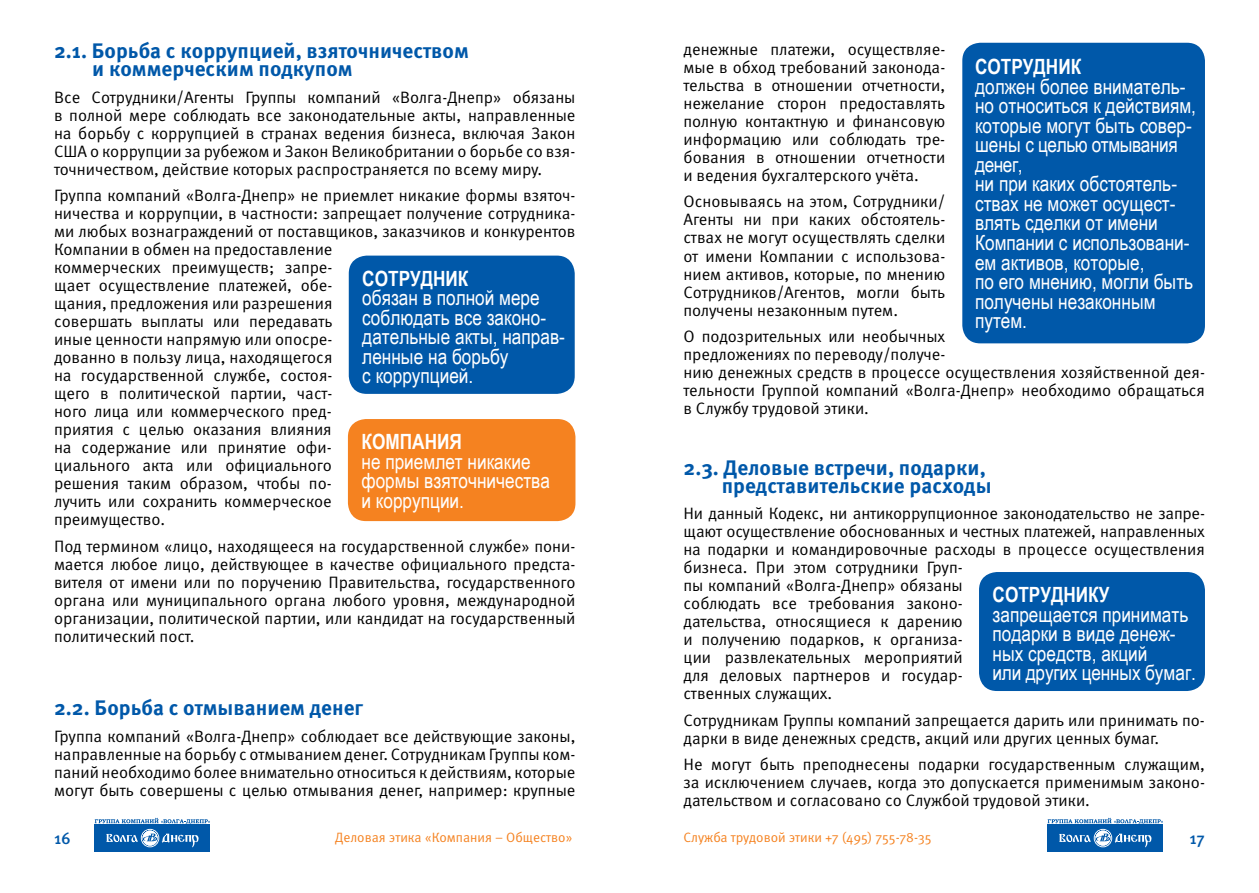
<style>
.page{position:relative;width:1259px;height:893px;background:#fff}
.page>*{position:absolute;margin:0;border:0;box-sizing:border-box;transform-origin:0 0}
.t1{font:21px/19.5px "Arial Narrow";color:#fff}
.t2{font:700 21px/18px "Meta Pro";color:#0058a9}
.t3{font:700 21px "Arial Narrow";color:#fff}
.t4{font:16.5px/18px "Meta Pro";color:#000;text-align:justify}
.t5{font:500 16.5px "Meta Pro";color:#0058a9}
.t6{font:13.5px "Meta Pro";color:#f58220}
</style>
<div class="page">
<div style="left:95px;top:826px;width:115px;height:24px;background:#0058a9"></div>
<hr style="left:95px;top:851px;width:115px;height:1px;background:#0058a9">
<hr style="left:94px;top:824px;width:116px;height:1px;background:#0058a9">
<svg style="left:106px;top:830px;width:93px;height:17px"></svg>
<svg style="left:95px;top:818px;width:115px;height:6px"></svg>
<div style="left:1047px;top:826px;width:116px;height:24px;background:#0058a9"></div>
<hr style="left:1047px;top:851px;width:116px;height:1px;background:#0058a9">
<hr style="left:1047px;top:824px;width:116px;height:1px;background:#0058a9">
<svg style="left:1059px;top:830px;width:92px;height:17px"></svg>
<svg style="left:1047px;top:818px;width:116px;height:6px"></svg>
<div style="left:349px;top:256px;width:226px;height:138px;background:#0058a9;border-radius:18px"></div>
<div style="left:348px;top:419px;width:227px;height:102px;background:#f58220;border-radius:18px"></div>
<div style="left:979px;top:572px;width:226px;height:119px;background:#0058a9;border-radius:18px"></div>
<div style="left:962px;top:43px;width:243px;height:300px;background:#0058a9;border-radius:18px"></div>
<p class="t2" style="left:92px;top:43px;width:378px;text-indent:-38px">2.1. Борьба с коррупцией, взяточничеством и коммерческим подкупом</p>
<p class="t4" style="left:54px;top:89px;width:523px">Все Сотрудники/Агенты Группы компаний «Волга-Днепр» обязаны в полной мере соблюдать все законодательные акты, направленные на борьбу с коррупцией в странах ведения бизнеса, включая Закон США о коррупции за рубежом и Закон Великобритании о борьбе со взя&shy;точничеством, действие которых распространяется по всему миру.</p>
<p class="t4" style="left:54px;top:187px;width:523px;text-align:left">Группа компаний «Волга-Днепр» не приемлет никакие формы взяточ&shy;ничества и коррупции, в частности: запрещает получение сотрудника&shy;ми любых вознаграждений от поставщиков, заказчиков и конкурентов Компании в обмен на предоставление<br>коммерческих преимуществ; запре-<br>щает осуществление платежей, обе-<br>щания, предложения или разрешения<br>совершать выплаты или передавать<br>иные ценности напрямую или опосре-<br>дованно в пользу лица, находящегося<br>на государственной службе, состоя-<br>щего в политической партии, част-<br>ного лица или коммерческого пред-<br>приятия с целью оказания влияния<br>на содержание или принятие офи-<br>циального акта или официального<br>решения таким образом, чтобы по-<br>лучить или сохранить коммерческое<br>преимущество.</p>
<p class="t4" style="left:54px;top:538px;width:523px">Под термином «лицо, находящееся на государственной службе» пони&shy;мается любое лицо, действующее в качестве официального предста&shy;вителя от имени или по поручению Правительства, государственного органа или муниципального органа любого уровня, международной организации, политической партии, или кандидат на государственный политический пост.</p>
<p class="t3" style="left:362px;top:262px;width:108px">СОТРУДНИК</p>
<p class="t1" style="left:362px;top:287px;width:204px">обязан в полной мере соблюдать все законо&shy;дательные акты, направ&shy;ленные на борьбу<br>с коррупцией.</p>
<p class="t3" style="left:361px;top:426px;width:102px">КОМПАНИЯ</p>
<p class="t1" style="left:361px;top:451px;width:190px">не приемлет никакие формы взяточничества и коррупции.</p>
<p class="t2" style="left:54px;top:700px;width:311px">2.2. Борьба с отмыванием денег</p>
<p class="t4" style="left:54px;top:727px;width:523px">Группа компаний «Волга-Днепр» соблюдает все действующие законы, направленные на борьбу с отмыванием денег. Сотрудникам Группы ком&shy;паний необходимо более внимательно относиться к действиям, которые могут быть совершены с целью отмывания денег, например: крупные</p>
<p class="t4" style="left:683px;top:41px;width:263px">денежные платежи, осуществляе&shy;мые в обход требований законода&shy;тельства в отношении отчетности, нежелание сторон предоставлять полную контактную и финансовую информацию или соблюдать тре&shy;бования в отношении отчетности и ведения бухгалтерского учёта.</p>
<p class="t4" style="left:683px;top:193px;width:263px">Основываясь на этом, Сотрудники/ Агенты ни при каких обстоятель&shy;ствах не могут осуществлять сделки от имени Компании с использова&shy;нием активов, которые, по мнению Сотрудников/Агентов, могли быть получены незаконным путем.</p>
<p class="t4" style="left:683px;top:328px;width:523px;text-align:left">О подозрительных или необычных<br>предложениях по переводу/получе-<br>нию денежных средств в процессе осуществления хозяйственной дея&shy;тельности Группой компаний «Волга-Днепр» необходимо обращаться в Службу трудовой этики.</p>
<p class="t3" style="left:975px;top:51px;width:108px">СОТРУДНИК</p>
<p class="t1" style="left:975px;top:76px;width:222px">должен более вниматель&shy;но относиться к действиям, которые могут быть совер&shy;шены с целью отмывания денег,<br>ни при каких обстоятель&shy;ствах не может осущест&shy;влять сделки от имени<br>Компании с использовани&shy;ем активов, которые,<br>по его мнению, могли быть получены незаконным путем.</p>
<p class="t2" style="left:683px;top:459px;width:309px;text-align:right">2.3. Деловые встречи, подарки, представительские расходы</p>
<p class="t4" style="left:683px;top:505px;width:523px;text-align:left">Ни данный Кодекс, ни антикоррупционное законодательство не запре&shy;щают осуществление обоснованных и честных платежей, направленных на подарки и командировочные расходы в процессе осуществления бизнеса. При этом сотрудники Груп-<br>пы компаний «Волга-Днепр» обязаны<br>соблюдать все требования законо-<br>дательства, относящиеся к дарению<br>и получению подарков, к организа-<br>ции развлекательных мероприятий<br>для деловых партнеров и государ-<br>ственных служащих.</p>
<p class="t4" style="left:683px;top:711px;width:523px">Сотрудникам Группы компаний запрещается дарить или принимать по&shy;дарки в виде денежных средств, акций или других ценных бумаг.</p>
<p class="t4" style="left:683px;top:756px;width:523px">Не могут быть преподнесены подарки государственным служащим, за исключением случаев, когда это допускается применимым законо&shy;дательством и согласовано со Службой трудовой этики.</p>
<p class="t3" style="left:992px;top:579px;width:118px">СОТРУДНИКУ</p>
<p class="t1" style="left:992px;top:604px;width:205px">запрещается принимать подарки в виде денеж&shy;ных средств, акций<br>или других ценных бумаг.</p>
<p class="t5" style="left:54px;top:828px;width:18px">16</p>
<p class="t6" style="left:683px;top:828px;width:250px">Служба трудовой этики +7 (495) 755-78-35</p>
<p class="t5" style="left:1189px;top:828px;width:17px">17</p>
<p class="t6" style="left:335px;top:828px;width:239px">Деловая этика «Компания – Общество»</p>
</div>
